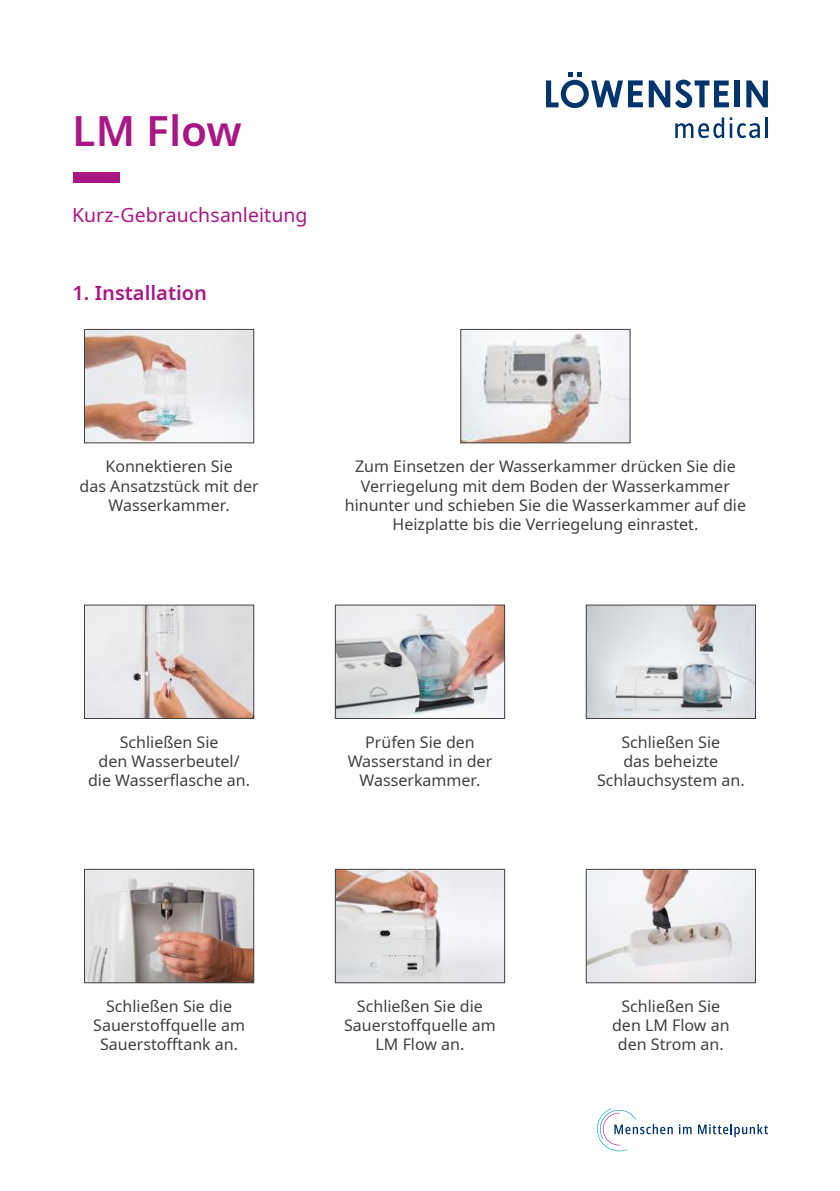
<style>
.page{position:relative;width:840px;height:1191px;background:#fff}
.page>*{position:absolute;margin:0;border:0;box-sizing:border-box;transform-origin:0 0}
.t1{font:600 42.4px "Noto Sans";color:#a91784}
.t2{font:600 20px "Noto Sans";color:#a91784}
.t3{font:19.4px "Noto Sans";color:#a91784}
.t4{font:16px/19.2px "Noto Sans";color:#444041;text-align:center}
</style>
<div class="page">
<svg style="left:746px;top:80px;width:21px;height:27px"></svg>
<div style="left:734px;top:80px;width:5px;height:27px;background:#00346c"></div>
<svg style="left:546px;top:72px;width:96px;height:36px"></svg>
<svg style="left:648px;top:80px;width:80px;height:28px"></svg>
<hr style="left:765px;top:117px;width:2px;height:21px;background:#00346c">
<svg style="left:675px;top:117px;width:48px;height:21px"></svg>
<svg style="left:729px;top:117px;width:30px;height:21px"></svg>
<div style="left:73px;top:172px;width:47px;height:10px;background:#a91784"></div>
<svg style="left:597px;top:1108px;width:75px;height:44px"></svg>
<svg style="left:679px;top:1124px;width:12px;height:10px"></svg>
<svg style="left:698px;top:1124px;width:69px;height:13px"></svg>
<img style="left:86px;top:331px;width:166px;height:110px">
<div style="left:84px;top:329px;width:170px;height:114px;border:1px solid #444041"></div>
<img style="left:462px;top:331px;width:166px;height:110px">
<div style="left:460px;top:329px;width:170px;height:114px;border:1px solid #444041"></div>
<img style="left:86px;top:606px;width:166px;height:111px">
<div style="left:84px;top:604px;width:170px;height:115px;border:1px solid #444041"></div>
<img style="left:336px;top:606px;width:167px;height:111px">
<div style="left:334px;top:604px;width:171px;height:115px;border:1px solid #444041"></div>
<img style="left:587px;top:606px;width:166px;height:111px">
<div style="left:585px;top:604px;width:170px;height:115px;border:1px solid #444041"></div>
<img style="left:587px;top:871px;width:166px;height:110px">
<div style="left:585px;top:869px;width:170px;height:114px;border:1px solid #444041"></div>
<img style="left:86px;top:871px;width:166px;height:110px">
<div style="left:84px;top:869px;width:170px;height:114px;border:1px solid #444041"></div>
<img style="left:336px;top:871px;width:167px;height:110px">
<div style="left:334px;top:869px;width:171px;height:114px;border:1px solid #444041"></div>
<h1 class="t1" style="left:72px;top:101px;width:171px">LM Flow</h1>
<p class="t3" style="left:72px;top:201px;width:237px">Kurz-Gebrauchsanleitung</p>
<p class="t2" style="left:72px;top:278px;width:136px">1. Installation</p>
<p class="t4" style="left:79px;top:457px;width:180px">Konnektieren Sie<br>das Ansatzstück mit der<br>Wasserkammer.</p>
<p class="t4" style="left:344px;top:457px;width:402px">Zum Einsetzen der Wasserkammer drücken Sie die Verriegelung mit dem Boden der Wasserkammer hinunter und schieben Sie die Wasserkammer auf die Heizplatte bis die Verriegelung einrastet.</p>
<p class="t4" style="left:88px;top:732px;width:163px">Schließen Sie<br>den Wasserbeutel/ die Wasserflasche an.</p>
<p class="t4" style="left:347px;top:732px;width:146px">Prüfen Sie den<br>Wasserstand in der<br>Wasserkammer.</p>
<p class="t4" style="left:596px;top:732px;width:149px">Schließen Sie<br>das beheizte<br>Schlauchsystem an.</p>
<p class="t4" style="left:93px;top:996px;width:153px">Schließen Sie die<br>Sauerstoffquelle am<br>Sauerstofftank an.</p>
<p class="t4" style="left:611px;top:996px;width:119px">Schließen Sie den LM Flow an den Strom an.</p>
<p class="t4" style="left:344px;top:996px;width:153px">Schließen Sie die<br>Sauerstoffquelle am<br>LM Flow an.</p>
</div>
